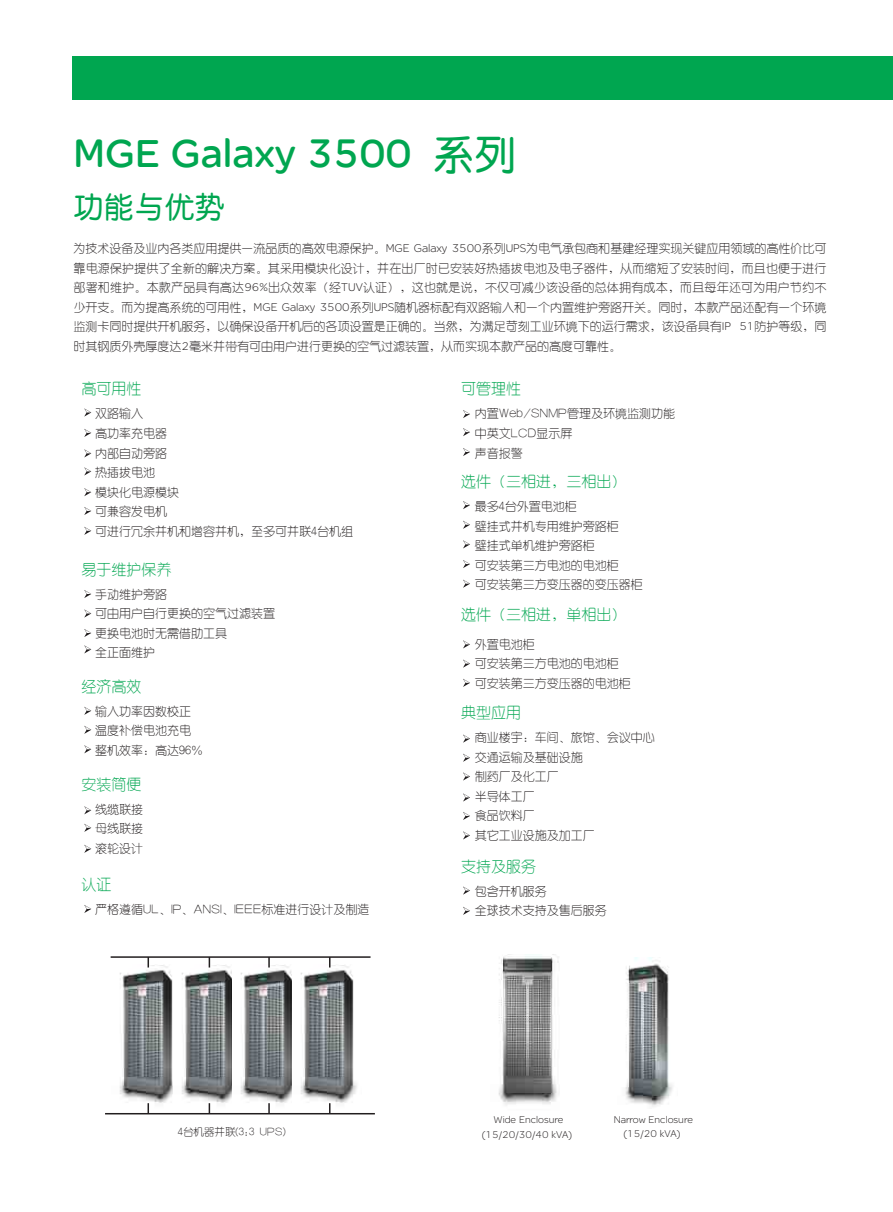
<style>
.page{position:relative;width:893px;height:1212px;background:#fff}
.page>*{position:absolute;margin:0;border:0;box-sizing:border-box;transform-origin:0 0}
.t1{font:42px "SE Optimist";color:#00a650}
.t2{font:30.3px "H Ye 3 gj";color:#00a650}
.t3{font:15px "H Ye 1 gj";color:#00a650}
.t4{font:12px/19.5px "H Ye 1 gj";color:#221e1f}
.t5{font:300 10.5px/14.4px "SE Optimist";color:#221e1f;text-align:center}
.t6{font:10.5px "H Ye 1 gj";color:#221e1f}
.s1{font-family:"H Ye 3 gj"}
.s2{font-family:"SE Optimist";font-weight:300}
</style>
<div class="page">
<img style="left:625px;top:958px;width:48px;height:149px">
<img style="left:112px;top:965px;width:62px;height:150px">
<img style="left:174px;top:964px;width:58px;height:151px">
<img style="left:232px;top:965px;width:61px;height:150px">
<img style="left:293px;top:964px;width:71px;height:151px">
<img style="left:498px;top:954px;width:61px;height:151px">
<hr style="left:111px;top:956px;width:259px;height:2px;background:#221e1f">
<svg style="left:147px;top:957px;width:2px;height:10px"></svg>
<svg style="left:268px;top:957px;width:2px;height:10px"></svg>
<hr style="left:105px;top:1113px;width:270px;height:1px;background:#221e1f">
<svg style="left:147px;top:1103px;width:2px;height:10px"></svg>
<svg style="left:268px;top:1103px;width:2px;height:10px"></svg>
<svg style="left:463px;top:410px;width:7px;height:8px"></svg>
<svg style="left:463px;top:428px;width:7px;height:8px"></svg>
<svg style="left:463px;top:448px;width:7px;height:8px"></svg>
<svg style="left:463px;top:501px;width:7px;height:8px"></svg>
<svg style="left:463px;top:521px;width:7px;height:8px"></svg>
<svg style="left:463px;top:540px;width:7px;height:8px"></svg>
<svg style="left:463px;top:560px;width:7px;height:8px"></svg>
<svg style="left:463px;top:580px;width:7px;height:8px"></svg>
<svg style="left:463px;top:734px;width:7px;height:9px"></svg>
<svg style="left:463px;top:640px;width:7px;height:8px"></svg>
<svg style="left:463px;top:659px;width:7px;height:9px"></svg>
<svg style="left:463px;top:679px;width:7px;height:8px"></svg>
<svg style="left:463px;top:754px;width:7px;height:8px"></svg>
<svg style="left:463px;top:772px;width:7px;height:8px"></svg>
<svg style="left:463px;top:793px;width:7px;height:8px"></svg>
<svg style="left:463px;top:812px;width:7px;height:8px"></svg>
<svg style="left:463px;top:831px;width:7px;height:8px"></svg>
<svg style="left:463px;top:886px;width:7px;height:9px"></svg>
<svg style="left:463px;top:907px;width:7px;height:8px"></svg>
<svg style="left:84px;top:429px;width:7px;height:8px"></svg>
<svg style="left:84px;top:408px;width:7px;height:9px"></svg>
<svg style="left:84px;top:449px;width:7px;height:8px"></svg>
<svg style="left:84px;top:467px;width:7px;height:8px"></svg>
<svg style="left:84px;top:488px;width:7px;height:8px"></svg>
<svg style="left:84px;top:507px;width:7px;height:8px"></svg>
<svg style="left:84px;top:527px;width:7px;height:8px"></svg>
<svg style="left:84px;top:590px;width:7px;height:8px"></svg>
<svg style="left:84px;top:609px;width:7px;height:9px"></svg>
<svg style="left:84px;top:629px;width:7px;height:8px"></svg>
<svg style="left:84px;top:645px;width:7px;height:8px"></svg>
<svg style="left:84px;top:707px;width:7px;height:8px"></svg>
<svg style="left:84px;top:726px;width:7px;height:8px"></svg>
<svg style="left:84px;top:745px;width:7px;height:8px"></svg>
<svg style="left:84px;top:806px;width:7px;height:8px"></svg>
<svg style="left:84px;top:824px;width:7px;height:8px"></svg>
<svg style="left:84px;top:845px;width:7px;height:8px"></svg>
<svg style="left:84px;top:905px;width:7px;height:8px"></svg>
<div style="left:72px;top:56px;width:821px;height:44px;background:#00a650"></div>
<h1 class="t1" style="left:74px;top:130px;width:445px">MGE Galaxy 3500 <span class="s1">系列</span></h1>
<h2 class="t2" style="left:74px;top:192px;width:153px">功能与优势</h2>
<p class="t4" style="left:74px;top:239px;width:754px;text-align:justify">为技术设备及业内各类应用提供一流品质的高效电源保护。<span class="s2">MGE Galaxy 3500</span>系列<span class="s2">UPS</span>为电气承包商和基建经理实现关键应用领域的高性价比可靠电源保护提供了全新的解决方案。其采用模块化设计，并在出厂时已安装好热插拔电池及电子器件，从而缩短了安装时间，而且也便于进行部署和维护。本款产品具有高达<span class="s2">96%</span>出众效率（经<span class="s2">TUV</span>认证），这也就是说，不仅可减少该设备的总体拥有成本，而且每年还可为用户节约不少开支。而为提高系统的可用性，<span class="s2">MGE Galaxy 3500</span>系列<span class="s2">UPS</span>随机器标配有双路输入和一个内置维护旁路开关。同时，本款产品还配有一个环境监测卡同时提供开机服务，以确保设备开机后的各项设置是正确的。当然，为满足苛刻工业环境下的运行需求，该设备具有<span class="s2">IP 51</span>防护等级，同时其钢质外壳厚度达<span class="s2">2</span>毫米并带有可由用户进行更换的空气过滤装置，从而实现本款产品的高度可靠性。</p>
<p class="t3" style="left:82px;top:381px;width:61px">高可用性</p>
<p class="t4" style="left:95px;top:404px;width:259px">双路输入<br>高功率充电器<br>内部自动旁路<br>热插拔电池<br>模块化电源模块<br>可兼容发电机<br>可进行冗余并机和增容并机，至多可并联4台机组</p>
<p class="t3" style="left:82px;top:562px;width:91px">易于维护保养</p>
<p class="t4" style="left:95px;top:584px;width:181px">手动维护旁路<br>可由用户自行更换的空气过滤装置更换电池时无需借助工具<br>全正面维护</p>
<p class="t3" style="left:82px;top:679px;width:61px">经济高效</p>
<p class="t4" style="left:95px;top:701px;width:109px">输入功率因数校正温度补偿电池充电整机效率：高达96%</p>
<p class="t3" style="left:82px;top:777px;width:61px">安装简便</p>
<p class="t4" style="left:95px;top:799px;width:49px;text-align:justify">线缆联接母线联接滚轮设计</p>
<p class="t3" style="left:82px;top:877px;width:31px">认证</p>
<p class="t4" style="left:95px;top:900px;width:276px">严格遵循UL、IP、ANSI、IEEE标准进行设计及制造</p>
<p class="t3" style="left:461px;top:381px;width:61px">可管理性</p>
<p class="t4" style="left:475px;top:404px;width:202px">内置Web/SNMP管理及环境监测功能中英文LCD显示屏<br>声音报警</p>
<p class="t3" style="left:461px;top:474px;width:166px">选件（三相进，三相出）</p>
<p class="t4" style="left:475px;top:497px;width:169px">最多4台外置电池柜<br>壁挂式并机专用维护旁路柜<br>壁挂式单机维护旁路柜<br>可安装第三方电池的电池柜<br>可安装第三方变压器的变压器柜</p>
<p class="t3" style="left:461px;top:607px;width:166px">选件（三相进，单相出）</p>
<p class="t4" style="left:475px;top:634px;width:157px">外置电池柜<br>可安装第三方电池的电池柜可安装第三方变压器的电池柜</p>
<p class="t3" style="left:461px;top:705px;width:61px">典型应用</p>
<p class="t4" style="left:475px;top:728px;width:181px">商业楼宇：车间、旅馆、会议中心交通运输及基础设施<br>制药厂及化工厂<br>半导体工厂<br>食品饮料厂<br>其它工业设施及加工厂</p>
<p class="t3" style="left:461px;top:858px;width:76px">支持及服务</p>
<p class="t4" style="left:475px;top:881px;width:133px">包含开机服务<br>全球技术支持及售后服务</p>
<p class="t6" style="left:178px;top:1126px;width:109px">4台机器并联(3:3 UPS)</p>
<p class="t5" style="left:482px;top:1112px;width:92px">Wide Enclosure (15/20/30/40 kVA)</p>
<p class="t5" style="left:613px;top:1112px;width:81px">Narrow Enclosure (15/20 kVA)</p>
</div>
